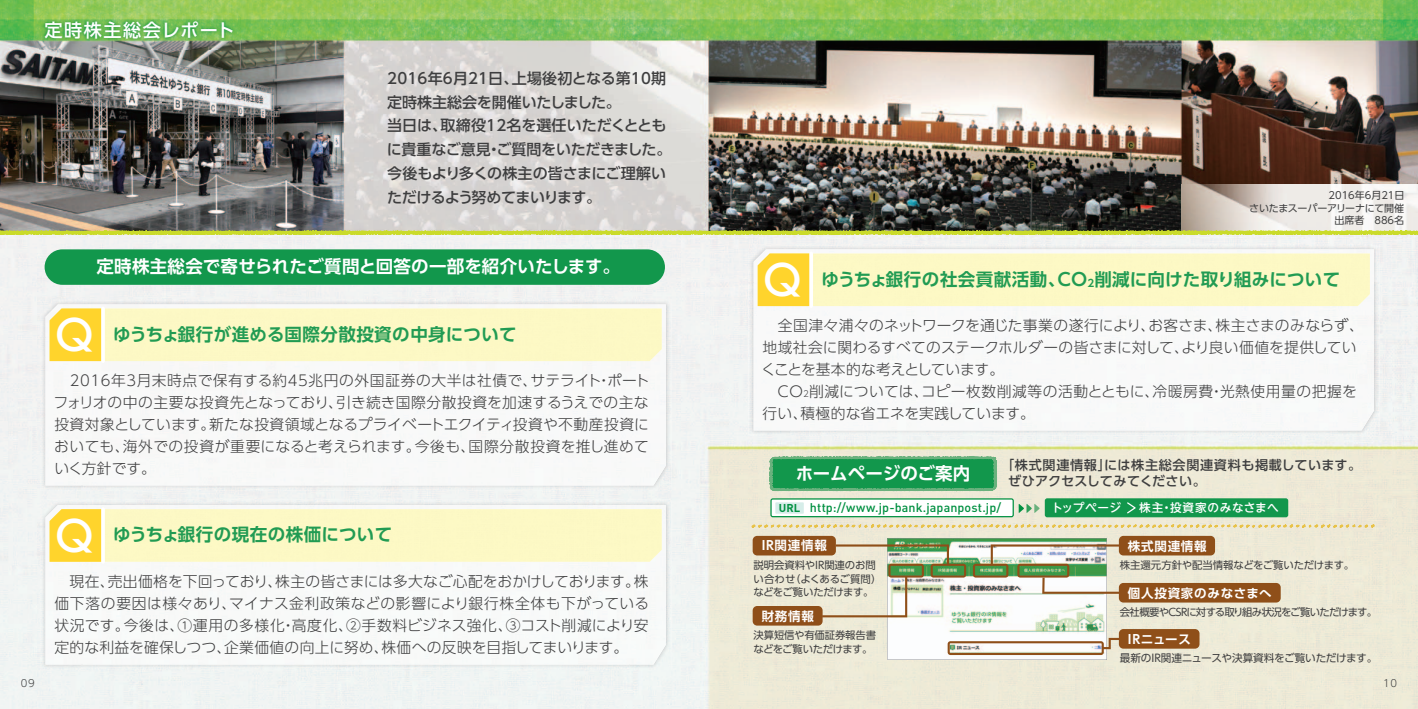
<style>
.page{position:relative;width:1418px;height:709px;background:#fff}
.page>*{position:absolute;margin:0;border:0;box-sizing:border-box;transform-origin:0 0}
.t1{font:500 43.75px "Futura";color:#fff}
.t2{font:18.12px "UD Shin Go Pro Medium 90 pv RKSJ H";letter-spacing:.085em;color:#fff}
.t3{font:17.5px "UD Shin Go Pro De Bold 90 pv RKSJ H";letter-spacing:.02em;color:#219b53}
.t4{font:17.5px "UD Shin Go Pro De Bold 90 pv RKSJ H";letter-spacing:.005em;color:#fff}
.t5{font:15px/23.8px "UD Shin Go Pro Medium 90 pv RKSJ H";letter-spacing:-.01em;color:#3e3e3f}
.t6{font:14.75px/21.9px "UD Shin Go Pro Light 90 pv RKSJ H";letter-spacing:.01em;color:#3e3e3f;text-align:justify}
.t7{font:13.12px/16.2px "UD Shin Go Pro Medium 90 pv RKSJ H";letter-spacing:.04em;color:#3e3e3f}
.t8{font:500 12.5px "DIN";letter-spacing:.01em;color:#009041}
.t9{font:12.5px "UD Shin Go Pro De Bold 90 pv RKSJ H";letter-spacing:.06em;color:#fff}
.t10{font:11.62px "UD Shin M Go Pro Medium 90 pv RKSJ H";letter-spacing:.045em;color:#fff}
.t11{font:10.62px "UD Shin Go Pro Regular 90 pv RKSJ H";letter-spacing:-.015em;color:#3e3e3f}
.t12{font:10.38px/13.8px "UD Shin Go Pro Regular 90 pv RKSJ H";letter-spacing:-.005em;color:#3e3e3f}
.t13{font:10.38px "UD Shin Go Pro Regular 90 pv RKSJ H";letter-spacing:-.075em;color:#3e3e3f}
.t14{font:10.38px/13.8px "UD Shin Go Pro Regular 90 pv RKSJ H";letter-spacing:-.03em;color:#3e3e3f}
.t15{font:10px/12.5px "UD Shin Go Pro Regular 90 pv RKSJ H";color:#3e3e3f;text-align:right}
.t16{font:10px "UD Shin Go Pro Light 90 pv RKSJ H";color:#3e3e3f}
.s1{font-size:10.25px}
.s2{font-size:8.62px}
.s3{font-weight:700;font-size:11.25px}
</style>
<div class="page">
<img style="left:0;top:0;width:1417px;height:709px">
<img style="left:748px;top:244px;width:631px;height:38px">
<img style="left:748px;top:282px;width:42px;height:154px">
<img style="left:1337px;top:282px;width:42px;height:154px">
<img style="left:790px;top:430px;width:547px;height:6px">
<img style="left:753px;top:249px;width:620px;height:181px">
<div style="left:813px;top:253px;width:556px;height:53px;background:#fcf8c5"></div>
<div style="left:757px;top:253px;width:52px;height:53px;background:#ffd42c"></div>
<svg style="left:809px;top:251px;width:4px;height:57px"></svg>
<img style="left:40px;top:299px;width:631px;height:38px">
<img style="left:40px;top:337px;width:42px;height:154px">
<img style="left:629px;top:337px;width:42px;height:154px">
<img style="left:82px;top:485px;width:547px;height:6px">
<img style="left:45px;top:304px;width:621px;height:181px">
<div style="left:105px;top:308px;width:556px;height:53px;background:#fcf8c4"></div>
<div style="left:50px;top:308px;width:51px;height:53px;background:#ffd42c"></div>
<svg style="left:101px;top:306px;width:4px;height:57px"></svg>
<img style="left:40px;top:500px;width:631px;height:42px">
<img style="left:40px;top:542px;width:42px;height:128px">
<img style="left:629px;top:542px;width:42px;height:128px">
<img style="left:82px;top:664px;width:547px;height:6px">
<img style="left:45px;top:505px;width:621px;height:159px">
<div style="left:105px;top:509px;width:556px;height:53px;background:#fcf8c4"></div>
<div style="left:50px;top:509px;width:51px;height:53px;background:#ffd42c"></div>
<svg style="left:101px;top:507px;width:4px;height:56px"></svg>
<svg style="left:751px;top:524px;width:623px;height:4px"></svg>
<svg style="left:769px;top:456px;width:228px;height:35px"></svg>
<svg style="left:770px;top:498px;width:518px;height:19px"></svg>
<div style="left:45px;top:249px;width:620px;height:36px;background:#12974c;border-radius:18px"></div>
<svg style="left:752px;top:536px;width:528px;height:124px"></svg>
<img style="left:1181px;top:184px;width:236px;height:46px">
<img style="left:0;top:230px;width:1417px;height:5px">
<img style="left:39px;top:16px;width:201px;height:33px">
<p class="t2" style="left:45px;top:23px;width:191px">定時株主総会レポート</p>
<p class="t5" style="left:387px;top:68px;width:286px">2016年6月21日、上場後初となる第10期定時株主総会を開催いたしました。<br>当日は、取締役12名を選任いただくとともに貴重なご意見・ご質問をいただきました。今後もより多くの株主の皆さまにご理解いただけるよう努めてまいります。</p>
<p class="t4" style="left:96px;top:260px;width:525px">定時株主総会で寄せられたご質問と回答の一部を紹介いたします。</p>
<h1 class="t1" style="left:55px;top:306px;width:41px">Q</h1>
<p class="t3" style="left:113px;top:327px;width:405px">ゆうちょ銀行が進める国際分散投資の中身について</p>
<p class="t6" style="left:54px;top:372px;width:597px">　2016年3月末時点で保有する約45兆円の外国証券の大半は社債で、サテライト・ポートフォリオの中の主要な投資先となっており、引き続き国際分散投資を加速するうえでの主な投資対象としています。新たな投資領域となるプライベートエクイティ投資や不動産投資においても、海外での投資が重要になると考えられます。今後も、国際分散投資を推し進めていく方針です。</p>
<h1 class="t1" style="left:55px;top:506px;width:41px">Q</h1>
<p class="t3" style="left:113px;top:528px;width:280px">ゆうちょ銀行の現在の株価について</p>
<p class="t6" style="left:54px;top:572px;width:596px">　現在、売出価格を下回っており、株主の皆さまには多大なご心配をおかけしております。株価下落の要因は様々あり、マイナス金利政策などの影響により銀行株全体も下がっている状況です。今後は、①運用の多様化・高度化、②手数料ビジネス強化、③コスト削減により安定的な利益を確保しつつ、企業価値の向上に努め、株価への反映を目指してまいります。</p>
<p class="t15" style="left:1249px;top:191px;width:157px">2016年6月21日<br>さいたまスーパーアリーナにて開催出席者　886名</p>
<h1 class="t1" style="left:762px;top:251px;width:41px">Q</h1>
<p class="t3" style="left:821px;top:272px;width:520px">ゆうちょ銀行の社会貢献活動、ＣＯ<span class="s1">２</span>削減に向けた取り組みについて</p>
<p class="t6" style="left:761px;top:317px;width:604px;text-align:left">　全国津々浦々のネットワークを通じた事業の遂行により、お客さま、株主さまのみならず、地域社会に関わるすべてのステークホルダーの皆さまに対して、より良い価値を提供していくことを基本的な考えとしています。<br>　ＣＯ<span class="s2">２</span>削減については、コピー枚数削減等の活動とともに、冷暖房費・光熱使用量の把握を行い、積極的な省エネを実践しています。</p>
<p class="t4" style="left:795px;top:467px;width:176px">ホームページのご案内</p>
<p class="t7" style="left:1008px;top:458px;width:355px;text-indent:-7px">「株式関連情報」には株主総会関連資料も掲載しています。ぜひアクセスしてみてください。</p>
<p class="t8" style="left:778px;top:499px;width:224px"><span class="s3">URL</span> http://www.jp-bank.japanpost.jp/</p>
<p class="t10" style="left:1051px;top:503px;width:229px">トップページ　 株主・投資家のみなさまへ</p>
<p class="t9" style="left:761px;top:541px;width:67px">IR関連情報</p>
<p class="t9" style="left:1127px;top:541px;width:80px">株式関連情報</p>
<p class="t12" style="left:753px;top:559px;width:130px">説明会資料やIR関連のお問い合わせ（よくあるご質問）などをご覧いただけます。</p>
<p class="t12" style="left:1119px;top:559px;width:236px">株主還元方針や配当情報などをご覧いただけます。</p>
<p class="t9" style="left:1127px;top:588px;width:145px">個人投資家のみなさまへ</p>
<p class="t9" style="left:761px;top:611px;width:54px">財務情報</p>
<p class="t13" style="left:1119px;top:608px;width:259px">会社概要やCSRに対する取り組み状況をご覧いただけます。</p>
<p class="t14" style="left:753px;top:629px;width:124px">決算短信や有価証券報告書などをご覧いただけます。</p>
<p class="t9" style="left:1127px;top:634px;width:64px">IRニュース</p>
<p class="t11" style="left:1119px;top:654px;width:259px">最新のIR関連ニュースや決算資料をご覧いただけます。</p>
<p class="t16" style="left:21px;top:679px;width:15px">09</p>
<p class="t16" style="left:1383px;top:679px;width:15px">10</p>
</div>
